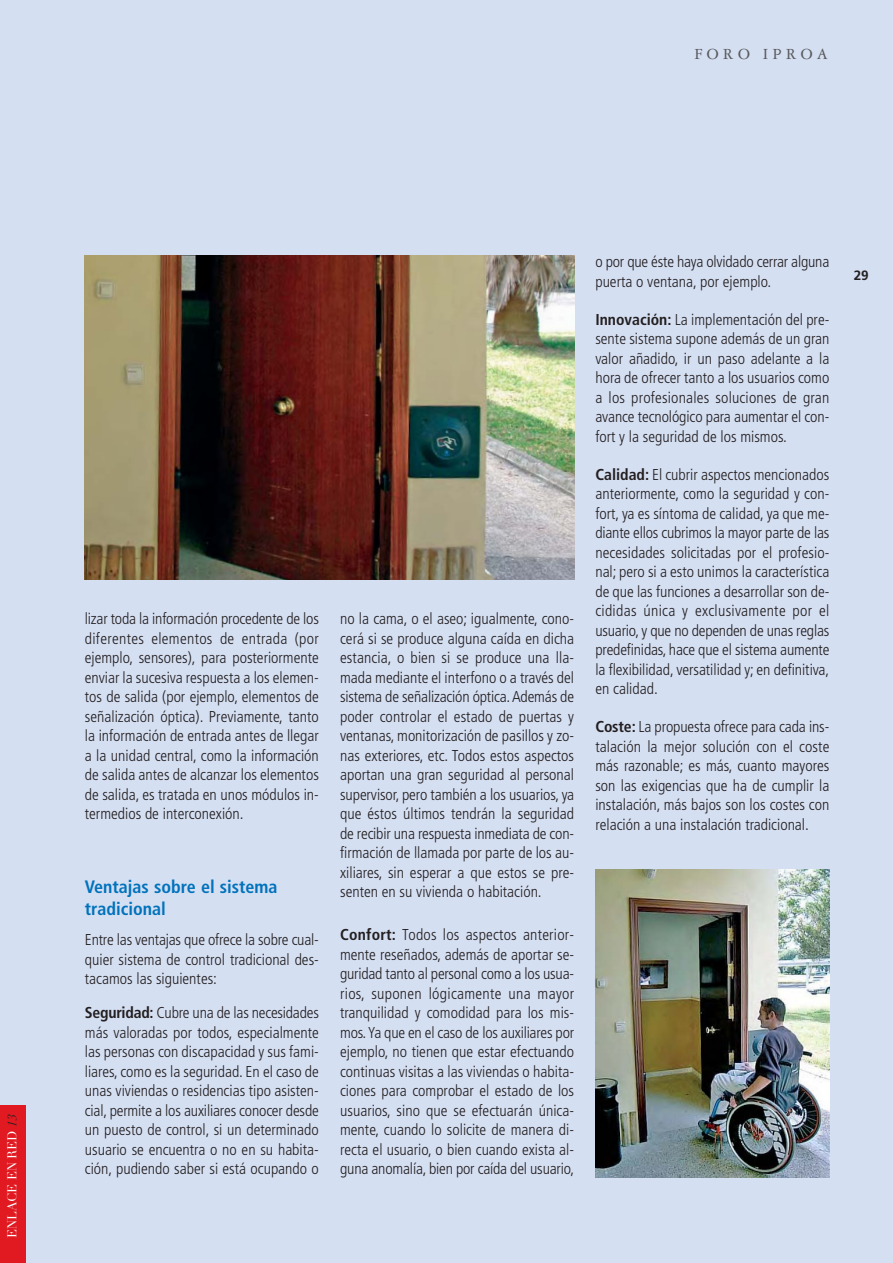
<style>
.page{position:relative;width:893px;height:1263px;background:#fff}
.page>*{position:absolute;margin:0;border:0;box-sizing:border-box;transform-origin:0 0}
.t1{font:700 condensed 18px/22.5px "Frutiger";color:#0072bc}
.t2{font:16.5px "Garamond Three";letter-spacing:.25em;color:#58595b}
.t3{font:300 condensed 15.75px/19.5px "Frutiger";color:#231f20;text-align:justify}
.t4{font:700 13.5px "Frutiger";color:#231f20}
.t5{font:12.75px "Didot LH";color:#fff}
.s1{font-style:italic;color:#231f20}
.s2{font-weight:700}
</style>
<div class="page">
<div style="left:0;top:0;width:892px;height:1263px;background:#d5dff2"></div>
<div style="left:0;top:1106px;width:25px;height:157px;background:#e11a22"></div>
<img style="left:85px;top:255px;width:489px;height:324px">
<img style="left:595px;top:869px;width:234px;height:309px">
<p class="t2" style="left:694px;top:48px;width:135px">FORO IPROA</p>
<p class="t5" style="left:7px;top:1238px;width:126px;rotate:-90deg">ENLACE EN RED <span class="s1">13</span></p>
<p class="t3" style="left:85px;top:610px;width:235px">lizar toda la información procedente de los diferentes elementos de entrada (por ejemplo, sensores), para posteriormente enviar la sucesiva respuesta a los elemen&shy;tos de salida (por ejemplo, elementos de señalización óptica). Previamente, tanto la información de entrada antes de llegar a la unidad central, como la información de salida antes de alcanzar los elementos de salida, es tratada en unos módulos in&shy;termedios de interconexión.</p>
<p class="t1" style="left:85px;top:877px;width:194px">Ventajas sobre el sistema tradicional</p>
<p class="t3" style="left:85px;top:931px;width:235px">Entre las ventajas que ofrece la sobre cual&shy;quier sistema de control tradicional des&shy;tacamos las siguientes:</p>
<p class="t3" style="left:85px;top:1005px;width:235px"><span class="s2">Seguridad:</span> Cubre una de las necesidades más valoradas por todos, especialmente las personas con discapacidad y sus fami&shy;liares, como es la seguridad. En el caso de unas viviendas o residencias tipo asisten&shy;cial, permite a los auxiliares conocer desde un puesto de control, si un determinado usuario se encuentra o no en su habita&shy;ción, pudiendo saber si está ocupando o</p>
<p class="t3" style="left:340px;top:610px;width:235px">no la cama, o el aseo; igualmente, cono&shy;cerá si se produce alguna caída en dicha estancia, o bien si se produce una lla&shy;mada mediante el interfono o a través del sistema de señalización óptica.Además de poder controlar el estado de puertas y ventanas, monitorización de pasillos y zo&shy;nas exteriores, etc. Todos estos aspectos aportan una gran seguridad al personal supervisor, pero también a los usuarios, ya que éstos últimos tendrán la seguridad de recibir una respuesta inmediata de con&shy;firmación de llamada por parte de los au&shy;xiliares, sin esperar a que estos se pre&shy;senten en su vivienda o habitación.</p>
<p class="t3" style="left:340px;top:926px;width:235px"><span class="s2">Confort:</span> Todos los aspectos anterior&shy;mente reseñados, además de aportar se&shy;guridad tanto al personal como a los usua&shy;rios, suponen lógicamente una mayor tranquilidad y comodidad para los mis&shy;mos.Ya que en el caso de los auxiliares por ejemplo, no tienen que estar efectuando continuas visitas a las viviendas o habita&shy;ciones para comprobar el estado de los usuarios, sino que se efectuarán única&shy;mente, cuando lo solicite de manera di&shy;recta el usuario, o bien cuando exista al&shy;guna anomalía, bien por caída del usuario,</p>
<p class="t3" style="left:595px;top:253px;width:235px">o por que éste haya olvidado cerrar alguna puerta o ventana, por ejemplo.</p>
<p class="t3" style="left:595px;top:311px;width:235px"><span class="s2">Innovación:</span> La implementación del pre&shy;sente sistema supone además de un gran valor añadido, ir un paso adelante a la hora de ofrecer tanto a los usuarios como a los profesionales soluciones de gran avance tecnológico para aumentar el con&shy;fort y la seguridad de los mismos.</p>
<p class="t3" style="left:595px;top:466px;width:235px"><span class="s2">Calidad:</span> El cubrir aspectos mencionados anteriormente, como la seguridad y con&shy;fort, ya es síntoma de calidad, ya que me&shy;diante ellos cubrimos la mayor parte de las necesidades solicitadas por el profesio&shy;nal; pero si a esto unimos la característica de que las funciones a desarrollar son de&shy;cididas única y exclusivamente por el usuario, y que no dependen de unas reglas predefinidas, hace que el sistema aumente la flexibilidad, versatilidad y; en definitiva, en calidad.</p>
<p class="t3" style="left:595px;top:718px;width:235px"><span class="s2">Coste:</span> La propuesta ofrece para cada ins&shy;talación la mejor solución con el coste más razonable; es más, cuanto mayores son las exigencias que ha de cumplir la instalación, más bajos son los costes con relación a una instalación tradicional.</p>
<p class="t4" style="left:853px;top:270px;width:17px">29</p>
</div>
